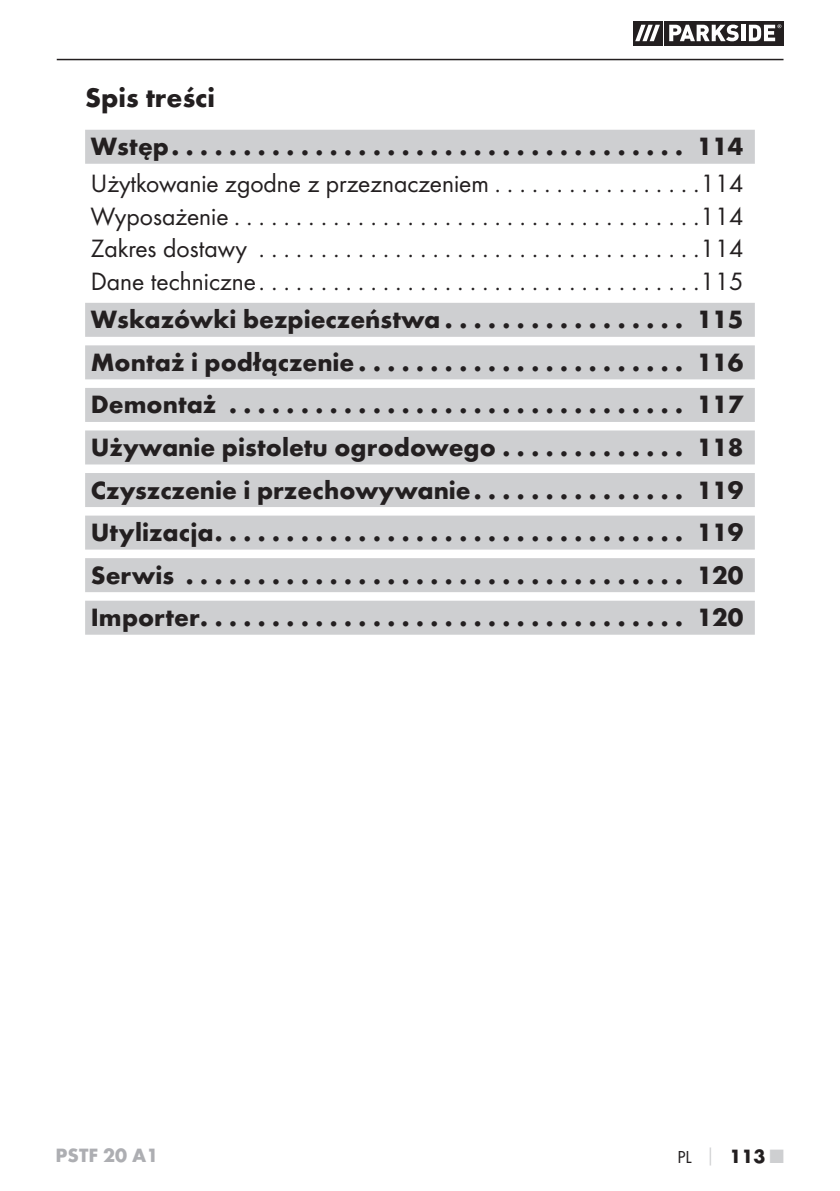
<style>
.page{position:relative;width:840px;height:1191px;background:#fff}
.page>*{position:absolute;margin:0;border:0;box-sizing:border-box;transform-origin:0 0}
.t1{font:700 28px "Futura";color:#231f20}
.t2{font:700 26px/42.6px "Futura";color:#231f20;text-align:justify}
.t3{font:26px/32.6px "Futura Boo";color:#231f20;text-align:justify}
.t4{font:700 20px "Futura";color:#adaeb2}
.t5{font:700 20px "Futura";color:#231f20}
.s1{font-family:"Futura Boo";font-weight:400;font-size:18px}
.s2{font-size:18px;color:#cecfd1}
.s3{color:#cecfd1}
</style>
<div class="page">
<hr style="left:57px;top:59px;width:726px;height:1px;background:#231f20">
<svg style="left:633px;top:21px;width:28px;height:24px"></svg>
<div style="left:663px;top:21px;width:120px;height:24px;background:#231f20"></div>
<svg style="left:635px;top:25px;width:24px;height:16px"></svg>
<svg style="left:669px;top:25px;width:69px;height:16px"></svg>
<hr style="left:741px;top:25px;width:4px;height:16px;background:#fff">
<svg style="left:748px;top:24px;width:33px;height:17px"></svg>
<div style="left:85px;top:130px;width:669px;height:34px;background:#cecfd1"></div>
<div style="left:85px;top:303px;width:669px;height:34px;background:#cecfd1"></div>
<div style="left:85px;top:345px;width:669px;height:34px;background:#cecfd1"></div>
<div style="left:85px;top:388px;width:669px;height:34px;background:#cecfd1"></div>
<div style="left:85px;top:430px;width:669px;height:34px;background:#cecfd1"></div>
<div style="left:85px;top:473px;width:669px;height:34px;background:#cecfd1"></div>
<div style="left:85px;top:515px;width:669px;height:34px;background:#cecfd1"></div>
<div style="left:85px;top:558px;width:669px;height:34px;background:#cecfd1"></div>
<div style="left:85px;top:600px;width:669px;height:34px;background:#cecfd1"></div>
<p class="t1" style="left:85px;top:87px;width:131px">Spis treści</p>
<p class="t2" style="left:91px;top:127px;width:653px">Wstęp .................................... 114</p>
<p class="t3" style="left:91px;top:168px;width:653px">Użytkowanie zgodne z przeznaczeniem . . . . . . . . . . . . . . . . .114<br>Wyposażenie ......................................114<br>Zakres dostawy ....................................114<br>Dane techniczne ....................................115</p>
<p class="t2" style="left:91px;top:301px;width:653px">Wskazówki bezpieczeństwa . . . . . . . . . . . . . . . . . 115<br>Montaż i podłączenie ....................... 116<br>Demontaż ................................ 117<br>Używanie pistoletu ogrodowego . . . . . . . . . . . . . 118<br>Czyszczenie i przechowywanie . . . . . . . . . . . . . . . 119<br>Utylizacja ................................. 119<br>Serwis ................................... 120<br>Importer .................................. 120</p>
<p class="t4" style="left:56px;top:1147px;width:104px">PSTF 20 A1</p>
<p class="t5" style="left:677px;top:1148px;width:108px"><span class="s1">PL</span> <span class="s2">│</span> 113 <span class="s3">■</span></p>
</div>
